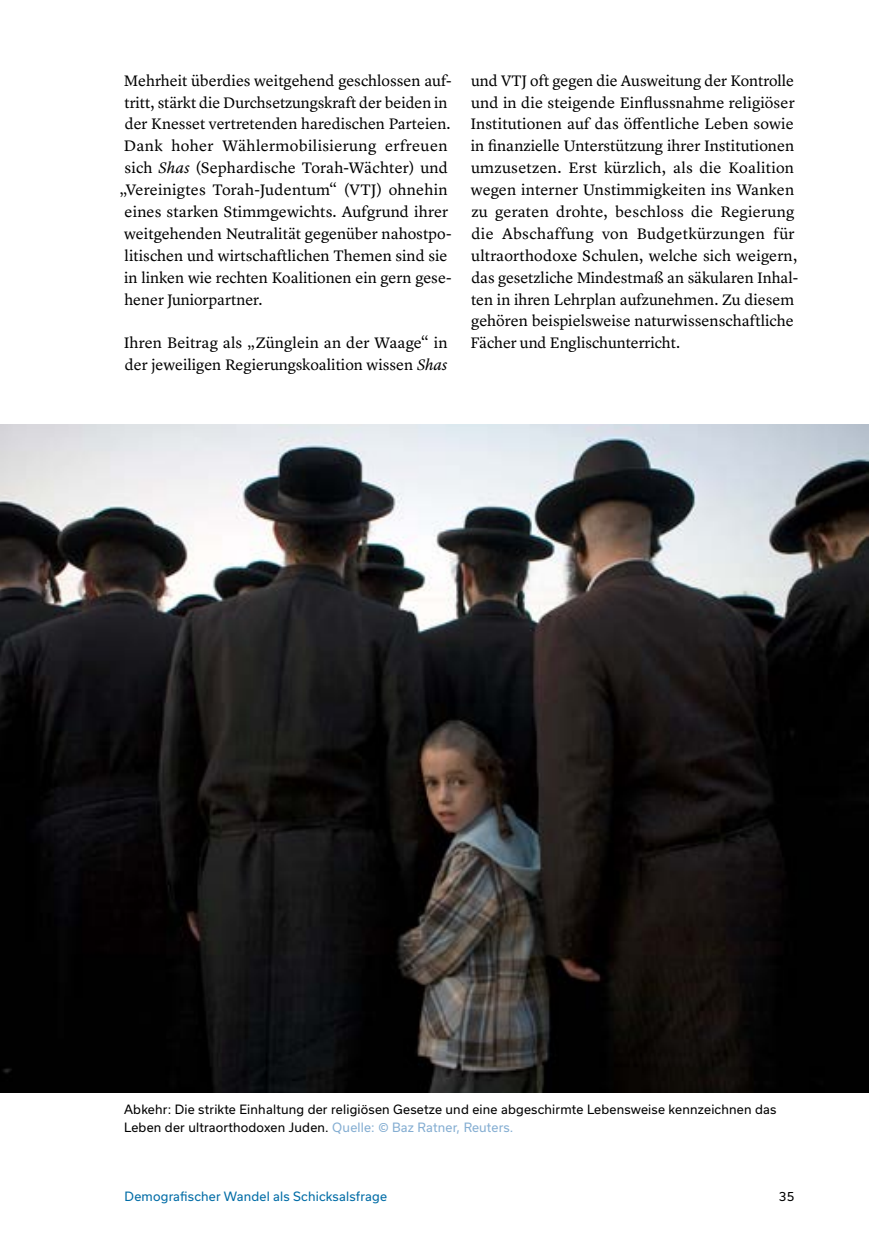
<style>
.page{position:relative;width:869px;height:1246px;background:#fff}
.page>*{position:absolute;margin:0;border:0;box-sizing:border-box;transform-origin:0 0}
.Paragraph{font:15.75px/21.9px "Lyon Text";color:#000}
.Paragraph-2{font:15.75px "Lyon Text";letter-spacing:.025em;color:#000}
.t1{font:12.25px/17.5px "Usual";letter-spacing:.015em;color:#000}
.t2{font:12.25px "Usual";letter-spacing:.015em;color:#006ca6}
.s1{font-style:italic}
.s2{color:#85aed2}
</style>
<div class="page">
<img style="left:0;top:425px;width:868px;height:667px">
<p class="Paragraph" style="left:124px;top:68px;width:329px">Mehrheit überdies weitgehend geschlossen auf-</p>
<p class="Paragraph" style="left:124px;top:90px;width:324px">tritt, stärkt die Durchsetzungskraft der beiden in</p>
<p class="Paragraph" style="left:125px;top:112px;width:327px">der Knesset vertretenden haredischen Parteien.</p>
<p class="Paragraph-2" style="left:124px;top:134px;width:325px">Dank hoher Wählermobilisierung erfreuen</p>
<p class="Paragraph" style="left:125px;top:156px;width:325px">sich <span class="s1">Shas</span> (Sephardische Torah-Wächter) und</p>
<p class="Paragraph" style="left:120px;top:178px;width:329px">„Vereinigtes Torah-Judentum“ (VTJ) ohnehin</p>
<p class="Paragraph" style="left:124px;top:199px;width:325px">eines starken Stimmgewichts. Aufgrund ihrer</p>
<p class="Paragraph" style="left:124px;top:221px;width:329px">weitgehenden Neutralität gegenüber nahostpo-</p>
<p class="Paragraph" style="left:124px;top:243px;width:324px">litischen und wirtschaftlichen Themen sind sie</p>
<p class="Paragraph" style="left:124px;top:265px;width:329px">in linken wie rechten Koalitionen ein gern gese-</p>
<p class="Paragraph" style="left:124px;top:287px;width:140px">hener Juniorpartner.</p>
<p class="Paragraph" style="left:124px;top:331px;width:325px">Ihren Beitrag als „Zünglein an der Waage“ in der jeweiligen Regierungskoalition wissen <span class="s1">Shas</span></p>
<p class="Paragraph" style="left:470px;top:68px;width:329px">und VTJ oft gegen die Ausweitung der Kontrolle und in die steigende Einflussnahme religiöser Institutionen auf das öffentliche Leben sowie in finanzielle Unterstützung ihrer Institutionen umzusetzen. Erst kürzlich, als die Koalition wegen interner Unstimmigkeiten ins Wanken zu geraten drohte, beschloss die Regierung die Abschaffung von Budgetkürzungen für ultraorthodoxe Schulen, welche sich weigern, das gesetzliche Mindestmaß an säkularen Inhal&shy;ten in ihren Lehrplan aufzunehmen. Zu diesem gehören beispielsweise naturwissenschaftliche Fächer und Englischunterricht.</p>
<p class="t1" style="left:124px;top:1100px;width:653px">Abkehr: Die strikte Einhaltung der religiösen Gesetze und eine abgeschirmte Lebensweise kennzeichnen das<br>Leben der ultraorthodoxen Juden. <span class="s2">Quelle: © Baz Ratner, Reuters.</span></p>
<p class="t2" style="left:125px;top:1188px;width:264px">Demografischer Wandel als Schicksalsfrage</p>
<p class="t1" style="left:778px;top:1186px;width:17px">35</p>
</div>
